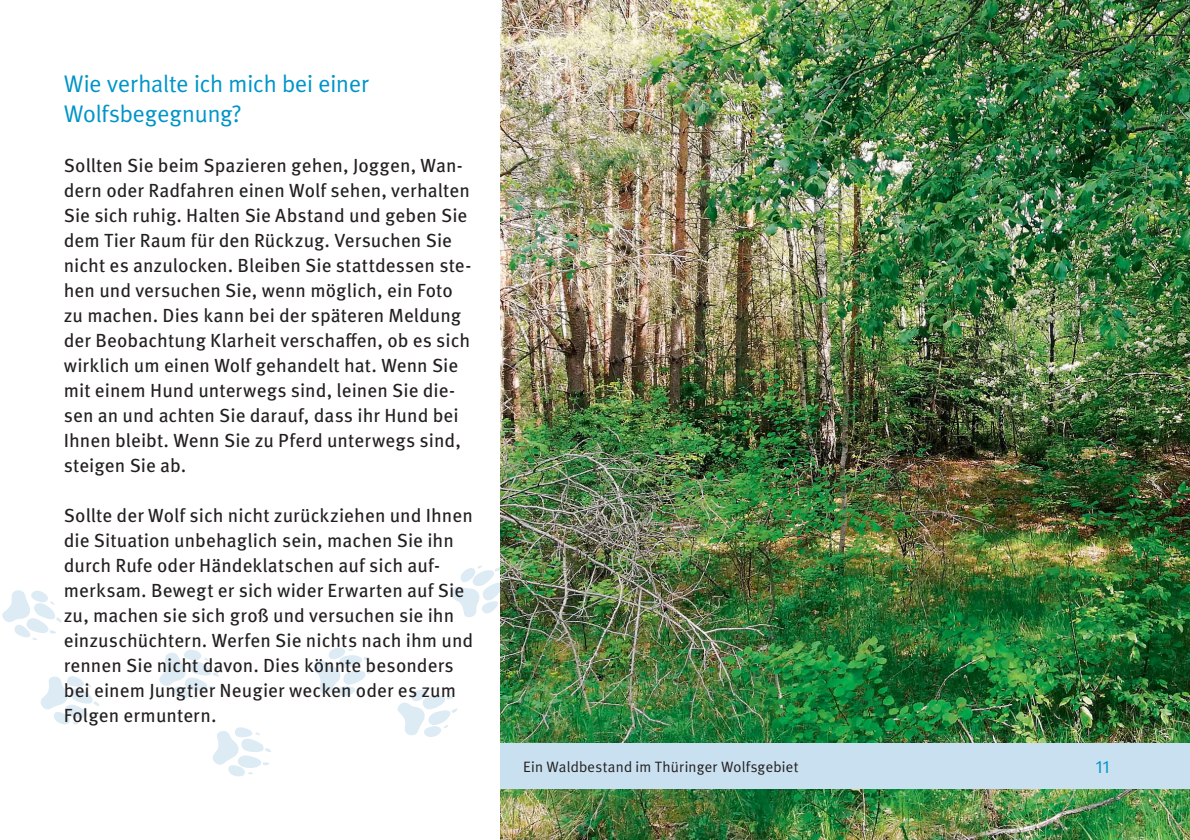
<style>
.page{position:relative;width:1190px;height:840px;background:#fff}
.page>*{position:absolute;margin:0;border:0;box-sizing:border-box;transform-origin:0 0}
.t1{font:24px/30px "Meta Plus Normal";letter-spacing:-.01em;color:#0094c9}
.t2{font:19px/25px "Meta OT";color:#231f20}
.t3{font:18px "Meta OT Norm";color:#0094c9}
.t4{font:15px "Meta Plus Normal";letter-spacing:.015em;color:#231f20}
</style>
<div class="page">
<svg style="left:451px;top:566px;width:49px;height:51px"></svg>
<svg style="left:314px;top:648px;width:59px;height:48px"></svg>
<svg style="left:397px;top:688px;width:60px;height:49px"></svg>
<svg style="left:159px;top:650px;width:60px;height:49px"></svg>
<svg style="left:213px;top:727px;width:58px;height:49px"></svg>
<svg style="left:2px;top:590px;width:60px;height:50px"></svg>
<svg style="left:41px;top:676px;width:58px;height:48px"></svg>
<img style="left:500px;top:1px;width:690px;height:839px">
<div style="left:500px;top:744px;width:690px;height:45px;background:#c8e0ef"></div>
<p class="t1" style="left:64px;top:71px;width:307px">Wie verhalte ich mich bei einer<br>Wolfsbegegnung?</p>
<p class="t2" style="left:64px;top:155px;width:409px">Sollten Sie beim Spazieren gehen, Joggen, Wan&shy;dern oder Radfahren einen Wolf sehen, verhalten Sie sich ruhig. Halten Sie Abstand und geben Sie dem Tier Raum für den Rückzug. Versuchen Sie nicht es anzulocken. Bleiben Sie stattdessen ste&shy;hen und versuchen Sie, wenn möglich, ein Foto zu machen. Dies kann bei der späteren Meldung der Beobachtung Klarheit verschaffen, ob es sich wirklich um einen Wolf gehandelt hat. Wenn Sie mit einem Hund unterwegs sind, leinen Sie die&shy;sen an und achten Sie darauf, dass ihr Hund bei Ihnen bleibt. Wenn Sie zu Pferd unterwegs sind, steigen Sie ab.</p>
<p class="t2" style="left:64px;top:505px;width:411px">Sollte der Wolf sich nicht zurückziehen und Ihnen die Situation unbehaglich sein, machen Sie ihn durch Rufe oder Händeklatschen auf sich auf&shy;merksam. Bewegt er sich wider Erwarten auf Sie zu, machen sie sich groß und versuchen sie ihn einzuschüchtern. Werfen Sie nichts nach ihm und rennen Sie nicht davon. Dies könnte besonders bei einem Jungtier Neugier wecken oder es zum Folgen ermuntern.</p>
<p class="t4" style="left:523px;top:761px;width:277px">Ein Waldbestand im Thüringer Wolfsgebiet</p>
<p class="t3" style="left:1096px;top:757px;width:16px">11</p>
</div>
